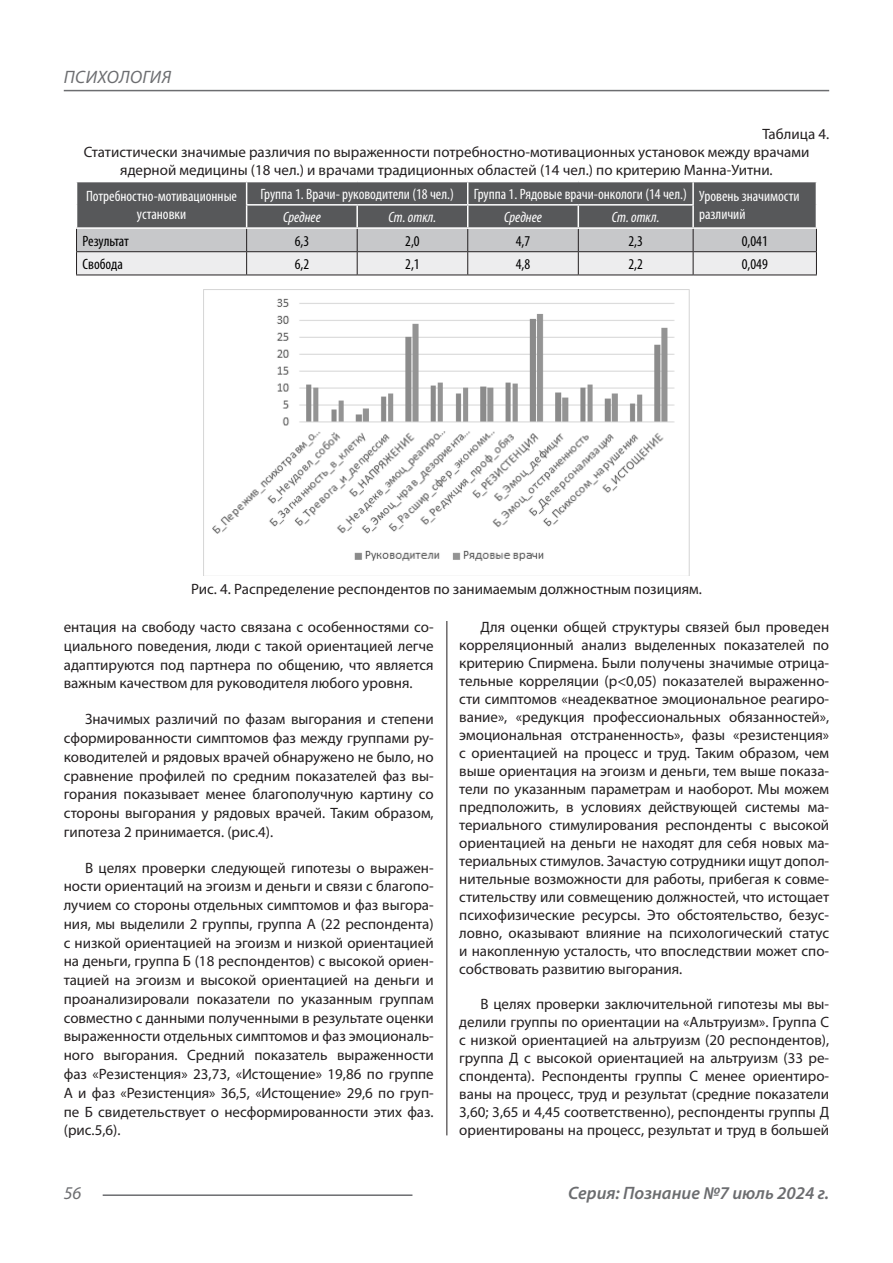
<style>
.page{position:relative;width:893px;height:1263px;background:#fff}
.page>*{position:absolute;margin:0;border:0;box-sizing:border-box;transform-origin:0 0}
.t1{font:italic 600 18px "Myriad Pro";color:#6c6d70}
.t2{font:italic 18px "Myriad Pro";letter-spacing:.02em;color:#6c6d70}
.Статья_текст{font:15px/18px "Myriad Pro";color:#231f20;text-align:justify}
.Таблица_Заголовок_Яч{font:condensed 15px/18px "Myriad Pro";color:#fff;text-align:center}
.Таблица_Строка{font:condensed 15px "Myriad Pro";color:#000}
.Таблица_Заголовок_Яч-2{font:italic condensed 15px "Myriad Pro";color:#fff}
</style>
<div class="page">
<hr style="left:446px;top:128px;width:1px;height:1007px;background:#231f20">
<hr style="left:103px;top:1194px;width:309px;height:2px;background:#6c6d70">
<hr style="left:64px;top:90px;width:765px;height:1px;background:#6c6d70">
<div style="left:441px;top:128px;width:12px;height:493px;background:#fff"></div>
<hr style="left:76px;top:275px;width:171px;height:1px;background:#231f20">
<hr style="left:247px;top:275px;width:110px;height:1px;background:#231f20">
<hr style="left:357px;top:275px;width:111px;height:1px;background:#231f20">
<hr style="left:468px;top:275px;width:110px;height:1px;background:#231f20">
<hr style="left:578px;top:275px;width:115px;height:1px;background:#231f20">
<hr style="left:693px;top:275px;width:124px;height:1px;background:#231f20">
<svg style="left:76px;top:182px;width:741px;height:93px;background:#99999b"></svg>
<hr style="left:692px;top:206px;width:2px;height:21px;background:#fff">
<hr style="left:247px;top:227px;width:110px;height:2px;background:#fff">
<hr style="left:357px;top:227px;width:111px;height:2px;background:#fff">
<hr style="left:468px;top:227px;width:110px;height:2px;background:#fff">
<hr style="left:578px;top:227px;width:115px;height:2px;background:#fff">
<img style="left:204px;top:289px;width:485px;height:287px">
<p class="t2" style="left:64px;top:66px;width:109px">ПСИХОЛОГИЯ</p>
<p class="Статья_текст" style="left:762px;top:125px;width:68px">Таблица 4.</p>
<p class="Статья_текст" style="left:84px;top:143px;width:727px">Статистически значимые различия по выраженности потребностно-мотивационных установок между врачами</p>
<p class="Статья_текст" style="left:120px;top:161px;width:654px">ядерной медицины (18 чел.) и врачами традиционных областей (14 чел.) по критерию Манна-Уитни.</p>
<p class="Таблица_Заголовок_Яч" style="left:86px;top:187px;width:152px">Потребностно-мотивационные установки</p>
<p class="Таблица_Заголовок_Яч" style="left:260px;top:185px;width:195px">Группа 1. Врачи- руководители (18 чел.)</p>
<p class="Таблица_Заголовок_Яч" style="left:474px;top:185px;width:214px">Группа 1. Рядовые врачи-онкологи (14 чел.)</p>
<p class="Таблица_Заголовок_Яч" style="left:699px;top:187px;width:102px">Уровень значимости</p>
<p class="Таблица_Заголовок_Яч-2" style="left:283px;top:208px;width:39px">Среднее</p>
<p class="Таблица_Заголовок_Яч-2" style="left:389px;top:208px;width:49px">Ст. откл.</p>
<p class="Таблица_Заголовок_Яч-2" style="left:504px;top:208px;width:39px">Среднее</p>
<p class="Таблица_Заголовок_Яч-2" style="left:612px;top:208px;width:49px">Ст. откл.</p>
<p class="Таблица_Заголовок_Яч" style="left:699px;top:205px;width:48px">различий</p>
<p class="Таблица_Строка" style="left:83px;top:232px;width:48px">Результат</p>
<p class="Таблица_Строка" style="left:295px;top:232px;width:16px">6,3</p>
<p class="Таблица_Строка" style="left:405px;top:232px;width:16px">2,0</p>
<p class="Таблица_Строка" style="left:516px;top:232px;width:16px">4,7</p>
<p class="Таблица_Строка" style="left:628px;top:232px;width:16px">2,3</p>
<p class="Таблица_Строка" style="left:742px;top:232px;width:28px">0,041</p>
<p class="Таблица_Строка" style="left:83px;top:255px;width:42px">Свобода</p>
<p class="Таблица_Строка" style="left:295px;top:255px;width:16px">6,2</p>
<p class="Таблица_Строка" style="left:405px;top:255px;width:16px">2,1</p>
<p class="Таблица_Строка" style="left:516px;top:255px;width:16px">4,8</p>
<p class="Таблица_Строка" style="left:628px;top:255px;width:16px">2,2</p>
<p class="Таблица_Строка" style="left:742px;top:255px;width:28px">0,049</p>
<p class="Статья_текст" style="left:191px;top:580px;width:512px">Рис. 4. Распределение респондентов по занимаемым должностным позициям.</p>
<p class="Статья_текст" style="left:64px;top:617px;width:371px;line-height:18.8px">ентация на свободу часто связана с особенностями со&shy;циального поведения, люди с такой ориентацией легче адаптируются под партнера по общению, что является важным качеством для руководителя любого уровня.</p>
<p class="Статья_текст" style="left:64px;top:709px;width:371px;line-height:18.8px;text-indent:21px">Значимых различий по фазам выгорания и степени сформированности симптомов фаз между группами ру&shy;ководителей и рядовых врачей обнаружено не было, но сравнение профилей по средним показателей фаз вы&shy;горания показывает менее благополучную картину со стороны выгорания у рядовых врачей. Таким образом, гипотеза 2 принимается. (рис.4).</p>
<p class="Статья_текст" style="left:64px;top:858px;width:371px;line-height:18.8px;text-indent:21px">В целях проверки следующей гипотезы о выражен&shy;ности ориентаций на эгоизм и деньги и связи с благопо&shy;лучием со стороны отдельных симптомов и фаз выгора&shy;ния, мы выделили 2 группы, группа А (22 респондента) с низкой ориентацией на эгоизм и низкой ориентацией на деньги, группа Б (18 респондентов) с высокой ориен&shy;тацией на эгоизм и высокой ориентацией на деньги и проанализировали показатели по указанным группам совместно с данными полученными в результате оценки выраженности отдельных симптомов и фаз эмоциональ&shy;ного выгорания. Средний показатель выраженности фаз «Резистенция» 23,73, «Истощение» 19,86 по группе А и фаз «Резистенция» 36,5, «Истощение» 29,6 по груп&shy;пе Б свидетельствует о несформированности этих фаз. (рис.5,6).</p>
<p class="Статья_текст" style="left:459px;top:618px;width:371px;text-indent:21px">Для оценки общей структуры связей был проведен корреляционный анализ выделенных показателей по критерию Спирмена. Были получены значимые отрица&shy;тельные корреляции (р&lt;0,05) показателей выраженно&shy;сти симптомов «неадекватное эмоциональное реагиро&shy;вание», «редукция профессиональных обязанностей», эмоциональная отстраненность», фазы «резистенция» с ориентацией на процесс и труд. Таким образом, чем выше ориентация на эгоизм и деньги, тем выше показа&shy;тели по указанным параметрам и наоборот. Мы можем предположить, в условиях действующей системы ма&shy;териального стимулирования респонденты с высокой ориентацией на деньги не находят для себя новых ма&shy;териальных стимулов. Зачастую сотрудники ищут допол&shy;нительные возможности для работы, прибегая к совме&shy;стительству или совмещению должностей, что истощает психофизические ресурсы. Это обстоятельство, безус&shy;ловно, оказывают влияние на психологический статус и накопленную усталость, что впоследствии может спо&shy;собствовать развитию выгорания.</p>
<p class="Статья_текст" style="left:459px;top:995px;width:371px;text-indent:21px">В целях проверки заключительной гипотезы мы вы&shy;делили группы по ориентации на «Альтруизм». Группа С с низкой ориентацией на альтруизм (20 респондентов), группа Д с высокой ориентацией на альтруизм (33 ре&shy;спондента). Респонденты группы С менее ориентиро&shy;ваны на процесс, труд и результат (средние показатели 3,60; 3,65 и 4,45 соответственно), респонденты группы Д ориентированы на процесс, результат и труд в большей</p>
<p class="t2" style="left:64px;top:1182px;width:19px">56</p>
<p class="t1" style="left:568px;top:1182px;width:263px">Серия: Познание №7 июль 2024 г.</p>
</div>
